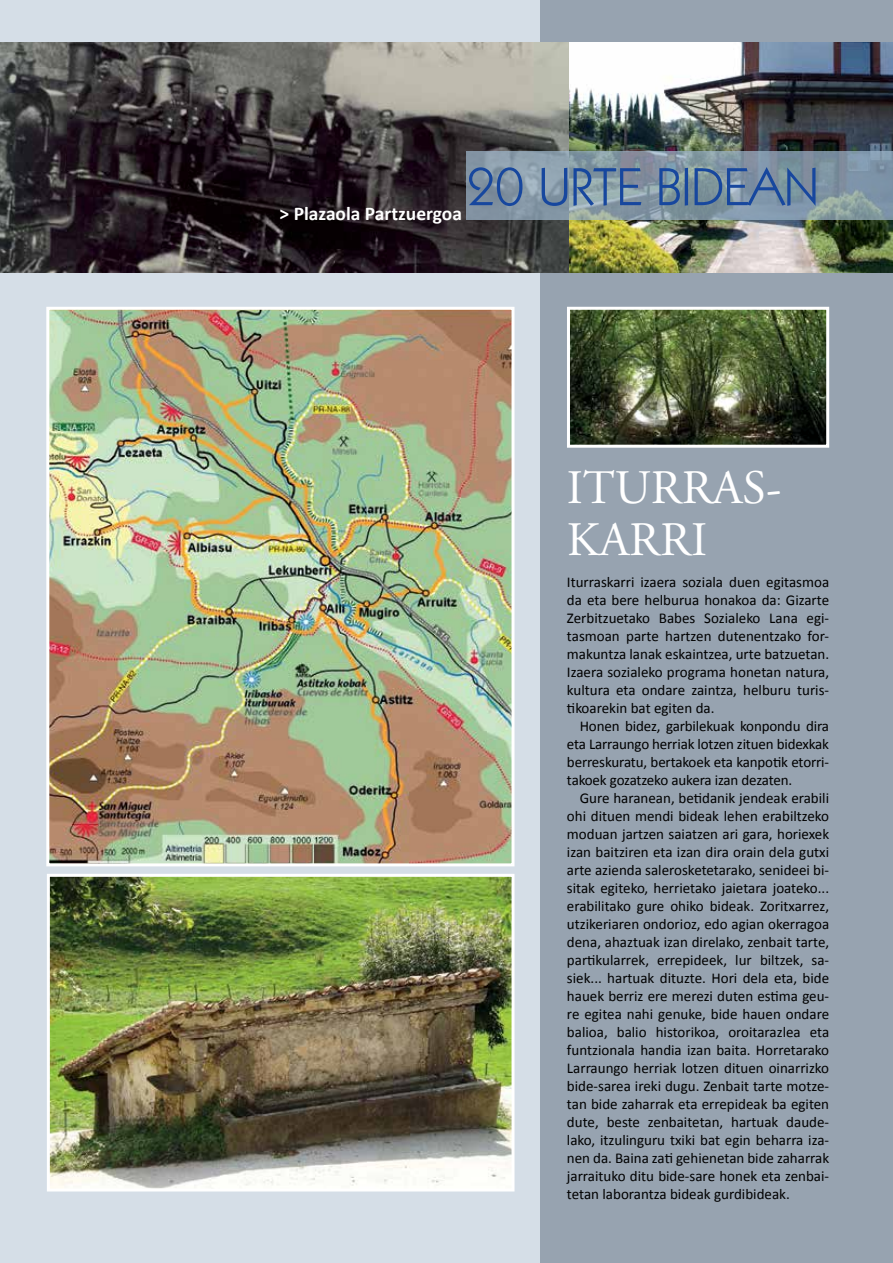
<style>
.page{position:relative;width:893px;height:1263px;background:#d5dee7}
.page>*{position:absolute;margin:0;border:0;box-sizing:border-box;transform-origin:0 0}
.t1{font:54px "Kabel IT Cby BT";color:#17479e}
.t2{font:48px/52.5px "Adobe Garamond Pro";color:#fff}
.t3{font:700 19.5px "Calibri";color:#fff}
.t4{font:15px/18px "Calibri";letter-spacing:-.005em;color:#000;text-align:justify}
</style>
<div class="page">
<div style="left:540px;top:0;width:353px;height:1263px;background:#97a3b0"></div>
<img style="left:0;top:43px;width:569px;height:230px">
<img style="left:569px;top:43px;width:324px;height:230px">
<svg style="left:466px;top:151px;width:427px;height:69px"></svg>
<img style="left:50px;top:311px;width:460px;height:551px">
<div style="left:46px;top:307px;width:468px;height:559px;border:3px solid #fff"></div>
<img style="left:51px;top:878px;width:459px;height:309px">
<div style="left:47px;top:874px;width:467px;height:317px;border:3px solid #fff"></div>
<img style="left:571px;top:311px;width:254px;height:133px">
<div style="left:567px;top:307px;width:262px;height:141px;border:3px solid #fff"></div>
<h3 class="t3" style="left:280px;top:201px;width:184px">&gt; Plazaola Partzuergoa</h3>
<h1 class="t1" style="left:466px;top:153px;width:354px">20 URTE BIDEAN</h1>
<h2 class="t2" style="left:567px;top:463px;width:216px">ITURRAS-<br>KARRI</h2>
<p class="t4" style="left:567px;top:573px;width:264px">Iturraskarri izaera soziala duen egitasmoa da eta bere helburua honakoa da: Gizarte Zerbitzuetako Babes Sozialeko Lana egi&shy;tasmoan parte hartzen dutenentzako for&shy;makuntza lanak eskaintzea, urte batzuetan.<br>Izaera sozialeko programa honetan natura, kultura eta ondare zaintza, helburu turis&shy;tikoarekin bat egiten da.</p>
<p class="t4" style="left:567px;top:717px;width:264px;text-indent:13px">Honen bidez, garbilekuak konpondu dira eta Larraungo herriak lotzen zituen bidexkak berreskuratu, bertakoek eta kanpotik etorri&shy;takoek gozatzeko aukera izan dezaten.</p>
<p class="t4" style="left:567px;top:789px;width:264px;text-indent:13px">Gure haranean, betidanik jendeak erabili ohi dituen mendi bideak lehen erabiltzeko moduan jartzen saiatzen ari gara, horiexek izan baitziren eta izan dira orain dela gutxi arte azienda salerosketetarako, senideei bi&shy;sitak egiteko, herrietako jaietara joateko... erabilitako gure ohiko bideak. Zoritxarrez, utzikeriaren ondorioz, edo agian okerragoa dena, ahaztuak izan direlako, zenbait tarte, partikularrek, errepideek, lur biltzek, sa&shy;siek... hartuak dituzte. Hori dela eta, bide hauek berriz ere merezi duten estima geu&shy;re egitea nahi genuke, bide hauen ondare balioa, balio historikoa, oroitarazlea eta funtzionala handia izan baita. Horretarako Larraungo herriak lotzen dituen oinarrizko bide-sarea ireki dugu. Zenbait tarte motze&shy;tan bide zaharrak eta errepideak ba egiten dute, beste zenbaitetan, hartuak daude&shy;lako, itzulinguru txiki bat egin beharra iza&shy;nen da. Baina zati gehienetan bide zaharrak jarraituko ditu bide-sare honek eta zenbai&shy;tetan laborantza bideak gurdibideak.</p>
</div>
